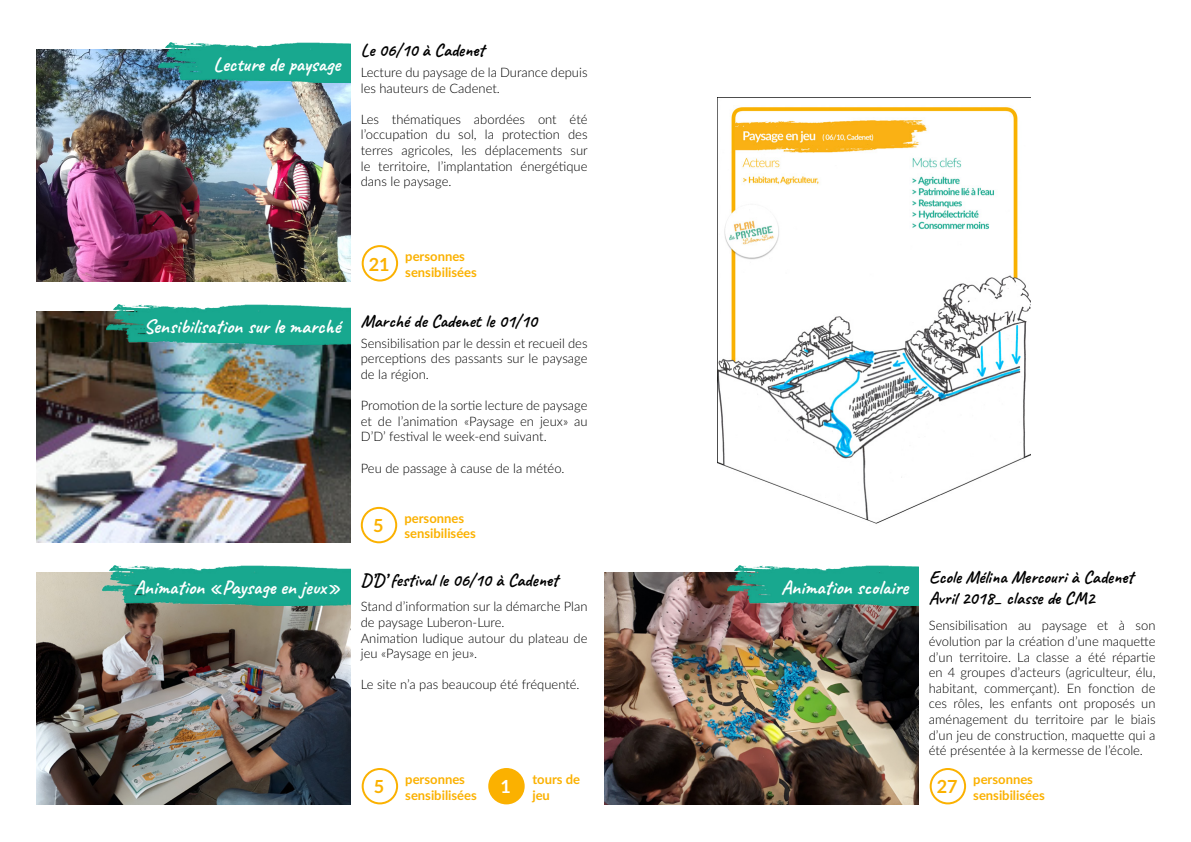
<style>
.page{position:relative;width:1191px;height:842px;background:#fff}
.page>*{position:absolute;margin:0;border:0;box-sizing:border-box;transform-origin:0 0}
.t1{font:700 20px "Caveat";color:#fff}
.t2{font:700 18px/21.6px "Caveat";color:#000}
.t3{font:700 18px "Lato";color:#fbb100}
.t4{font:700 18px "Lato";color:#fff}
.t5{font:300 13px/15.6px "Lato";color:#000;text-align:justify}
.t6{font:700 13px/15.6px "Lato";color:#fbb100}
</style>
<div class="page">
<img style="left:36px;top:311px;width:314px;height:231px">
<img style="left:106px;top:304px;width:245px;height:41px">
<img style="left:36px;top:572px;width:315px;height:232px">
<img style="left:604px;top:572px;width:315px;height:232px">
<img style="left:36px;top:49px;width:315px;height:232px">
<img style="left:103px;top:565px;width:248px;height:40px">
<img style="left:727px;top:565px;width:192px;height:40px">
<img style="left:159px;top:42px;width:192px;height:40px">
<div style="left:362px;top:768px;width:36px;height:36px;border:2px solid #fbb100;border-radius:50%"></div>
<div style="left:929px;top:768px;width:37px;height:36px;border:2px solid #fbb100;border-radius:50%"></div>
<div style="left:362px;top:245px;width:36px;height:36px;border:2px solid #fbb100;border-radius:50%"></div>
<div style="left:361px;top:507px;width:36px;height:36px;border:2px solid #fbb100;border-radius:50%"></div>
<div style="left:489px;top:769px;width:34px;height:34px;background:#fbb100;border-radius:50%"></div>
<div style="left:488px;top:768px;width:36px;height:36px;border:2px solid #fbb100;border-radius:50%"></div>
<img style="left:717px;top:98px;width:314px;height:426px">
<h1 class="t1" style="left:213px;top:52px;width:128px">Lecture de paysage</h1>
<h2 class="t2" style="left:361px;top:39px;width:125px">Le 06/10 à Cadenet</h2>
<p class="t5" style="left:361px;top:64px;width:228px">Lecture du paysage de la Durance depuis les hauteurs de Cadenet.</p>
<p class="t5" style="left:361px;top:111px;width:228px">Les thématiques abordées ont été l’occupation du sol, la protection des terres agricoles, les déplacements sur le territoire, l’implantation énergétique dans le paysage.</p>
<h2 class="t3" style="left:369px;top:251px;width:22px">21</h2>
<p class="t6" style="left:405px;top:248px;width:73px">personnes sensibilisées</p>
<h1 class="t1" style="left:144px;top:314px;width:395px">Sensibilisation sur le marché <sup>Marché</sup> <sup>de</sup> <sup>Cadenet</sup> <sup>le</sup> <sup>01/10</sup></h1>
<p class="t5" style="left:361px;top:335px;width:228px">Sensibilisation par le dessin et recueil des perceptions des passants sur le paysage de la région.</p>
<p class="t5" style="left:361px;top:397px;width:228px">Promotion de la sortie lecture de paysage et de l’animation «Paysage en jeux» au D’D’ festival le week-end suivant.</p>
<p class="t5" style="left:361px;top:460px;width:205px">Peu de passage à cause de la météo.</p>
<h2 class="t3" style="left:373px;top:512px;width:12px">5</h2>
<p class="t6" style="left:404px;top:509px;width:73px">personnes sensibilisées</p>
<h2 class="t2" style="left:361px;top:569px;width:199px">D’D’ festival le 06/10 à Cadenet</h2>
<h2 class="t2" style="left:928px;top:566px;width:206px">Ecole Mélina Mercouri à Cadenet<br>Avril 2018_ classe de CM2</h2>
<h1 class="t1" style="left:134px;top:575px;width:208px">Animation «Paysage en jeux»</h1>
<h1 class="t1" style="left:781px;top:575px;width:128px">Animation scolaire</h1>
<p class="t5" style="left:361px;top:598px;width:228px;text-align:left">Stand d’information sur la démarche Plan de paysage Luberon-Lure.<br>Animation ludique autour du plateau de jeu «Paysage en jeu».</p>
<p class="t5" style="left:361px;top:676px;width:220px">Le site n’a pas beaucoup été fréquenté.</p>
<p class="t5" style="left:928px;top:617px;width:228px">Sensibilisation au paysage et à son évolution par la création d’une maquette d’un territoire. La classe a été répartie en 4 groupes d’acteurs (agriculteur, élu, habitant, commerçant). En fonction de ces rôles, les enfants ont proposés un aménagement du territoire par le biais d’un jeu de construction, maquette qui a été présentée à la kermesse de l’école.</p>
<p class="t6" style="left:532px;top:771px;width:49px">tours de jeu</p>
<p class="t6" style="left:405px;top:771px;width:73px">personnes sensibilisées</p>
<p class="t6" style="left:973px;top:771px;width:73px">personnes sensibilisées</p>
<h2 class="t3" style="left:374px;top:774px;width:12px">5</h2>
<h2 class="t3" style="left:936px;top:774px;width:22px">27</h2>
<h2 class="t4" style="left:500px;top:774px;width:12px">1</h2>
</div>
